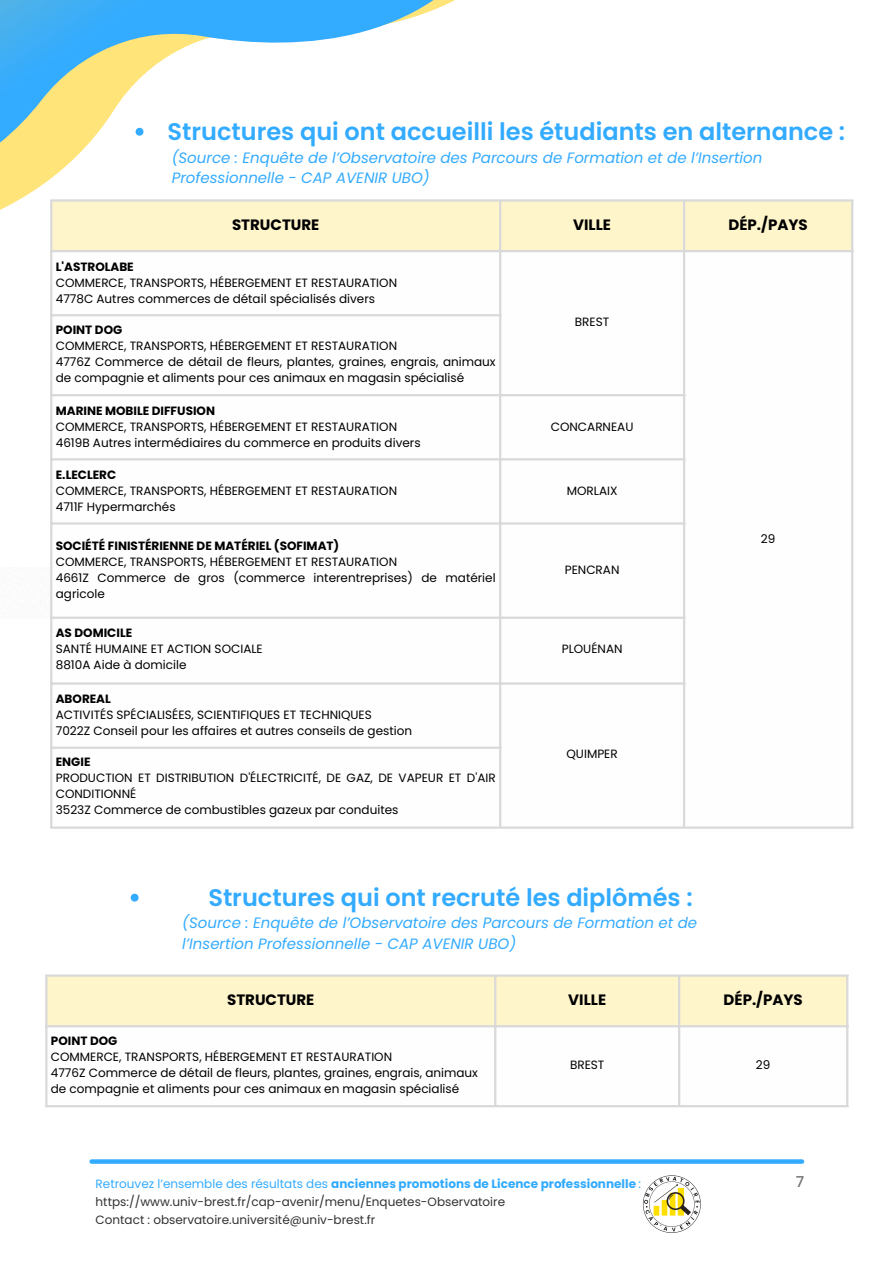
<style>
.page{position:relative;width:894px;height:1264px;background:#fff}
.page>*{position:absolute;margin:0;border:0;box-sizing:border-box;transform-origin:0 0}
.t1{font:600 24px "Poppins";color:#33abff}
.t2{font:italic 15px/20.2px "Poppins";color:#33abff}
.t3{font:700 15px "Poppins";color:#000}
.t4{font:500 15px "Poppins";color:#737373}
.t5{font:12px/16px "Poppins";color:#000}
.t6{font:700 12px "Poppins";color:#000}
.t7{font:12px "Poppins";color:#323232}
.t8{font:700 12px "Poppins";color:#33abff}
.s1{font-weight:400}
</style>
<div class="page">
<svg style="left:0;top:0;width:455px;height:210px"></svg>
<svg style="left:92px;top:1159px;width:709px;height:4px;background:#42b1ff"></svg>
<svg style="left:135px;top:128px;width:8px;height:8px"></svg>
<div style="left:52px;top:201px;width:798px;height:49px;background:#fff5cb"></div>
<svg style="left:52px;top:252px;width:634px;height:574px"></svg>
<hr style="left:50px;top:201px;width:2px;height:625px;background:#d9d9d9">
<hr style="left:499px;top:201px;width:2px;height:625px;background:#d9d9d9">
<hr style="left:682px;top:201px;width:3px;height:625px;background:#d9d9d9">
<hr style="left:850px;top:201px;width:3px;height:625px;background:#d9d9d9">
<hr style="left:50px;top:199px;width:803px;height:2px;background:#d9d9d9">
<hr style="left:50px;top:250px;width:803px;height:2px;background:#d9d9d9">
<hr style="left:50px;top:314px;width:451px;height:2px;background:#d9d9d9">
<hr style="left:50px;top:394px;width:635px;height:2px;background:#d9d9d9">
<hr style="left:50px;top:458px;width:635px;height:2px;background:#d9d9d9">
<hr style="left:50px;top:522px;width:635px;height:2px;background:#d9d9d9">
<hr style="left:50px;top:616px;width:635px;height:3px;background:#d9d9d9">
<hr style="left:50px;top:682px;width:635px;height:2px;background:#d9d9d9">
<hr style="left:50px;top:746px;width:451px;height:2px;background:#d9d9d9">
<hr style="left:50px;top:826px;width:803px;height:2px;background:#d9d9d9">
<svg style="left:131px;top:893px;width:7px;height:8px"></svg>
<div style="left:47px;top:976px;width:798px;height:49px;background:#fff5cb"></div>
<svg style="left:47px;top:1027px;width:798px;height:78px"></svg>
<hr style="left:45px;top:976px;width:2px;height:129px;background:#d9d9d9">
<hr style="left:494px;top:976px;width:2px;height:129px;background:#d9d9d9">
<hr style="left:677px;top:976px;width:3px;height:129px;background:#d9d9d9">
<hr style="left:845px;top:976px;width:3px;height:129px;background:#d9d9d9">
<hr style="left:45px;top:974px;width:803px;height:2px;background:#d9d9d9">
<hr style="left:45px;top:1025px;width:803px;height:2px;background:#d9d9d9">
<hr style="left:45px;top:1105px;width:803px;height:2px;background:#d9d9d9">
<img style="left:642px;top:1175px;width:59px;height:58px">
<p class="t1" style="left:167px;top:115px;width:679px">Structures qui ont accueilli les étudiants en alternance :</p>
<p class="t2" style="left:172px;top:147px;width:592px">(Source : Enquête de l’Observatoire des Parcours de Formation et de l’Insertion<br>Professionnelle - CAP AVENIR UBO)</p>
<p class="t3" style="left:232px;top:214px;width:89px">STRUCTURE</p>
<h2 class="t3" style="left:573px;top:214px;width:39px">VILLE</h2>
<p class="t3" style="left:728px;top:214px;width:81px">DÉP./PAYS</p>
<p class="t6" style="left:56px;top:258px;width:79px">L'ASTROLABE</p>
<p class="t5" style="left:56px;top:274px;width:343px">COMMERCE, TRANSPORTS, HÉBERGEMENT ET RESTAURATION</p>
<p class="t5" style="left:56px;top:290px;width:321px">4778C Autres commerces de détail spécialisés divers</p>
<p class="t6" style="left:56px;top:321px;width:68px">POINT DOG</p>
<p class="t5" style="left:56px;top:337px;width:343px">COMMERCE, TRANSPORTS, HÉBERGEMENT ET RESTAURATION</p>
<p class="t5" style="left:56px;top:353px;width:441px">4776Z Commerce de détail de fleurs, plantes, graines, engrais, animaux de compagnie et aliments pour ces animaux en magasin spécialisé</p>
<p class="t6" style="left:56px;top:402px;width:161px">MARINE MOBILE DIFFUSION</p>
<p class="t5" style="left:56px;top:418px;width:343px">COMMERCE, TRANSPORTS, HÉBERGEMENT ET RESTAURATION</p>
<p class="t5" style="left:56px;top:434px;width:366px">4619B Autres intermédiaires du commerce en produits divers</p>
<p class="t6" style="left:56px;top:466px;width:62px">E.LECLERC</p>
<p class="t5" style="left:56px;top:482px;width:343px">COMMERCE, TRANSPORTS, HÉBERGEMENT ET RESTAURATION</p>
<p class="t5" style="left:56px;top:498px;width:121px">4711F Hypermarchés</p>
<p class="t6" style="left:56px;top:537px;width:285px">SOCIÉTÉ FINISTÉRIENNE DE MATÉRIEL (SOFIMAT)</p>
<p class="t5" style="left:56px;top:554px;width:343px">COMMERCE, TRANSPORTS, HÉBERGEMENT ET RESTAURATION</p>
<p class="t5" style="left:56px;top:570px;width:441px">4661Z Commerce de gros (commerce interentreprises) de matériel agricole</p>
<p class="t6" style="left:56px;top:624px;width:78px">AS DOMICILE</p>
<p class="t5" style="left:56px;top:641px;width:208px">SANTÉ HUMAINE ET ACTION SOCIALE</p>
<p class="t5" style="left:56px;top:657px;width:132px">8810A Aide à domicile</p>
<p class="t6" style="left:56px;top:690px;width:57px">ABOREAL</p>
<p class="t5" style="left:56px;top:706px;width:317px">ACTIVITÉS SPÉCIALISÉES, SCIENTIFIQUES ET TECHNIQUES</p>
<p class="t5" style="left:56px;top:722px;width:358px">7022Z Conseil pour les affaires et autres conseils de gestion</p>
<p class="t6" style="left:56px;top:753px;width:36px">ENGIE</p>
<p class="t5" style="left:56px;top:770px;width:441px">PRODUCTION ET DISTRIBUTION D'ÉLECTRICITÉ, DE GAZ, DE VAPEUR ET D'AIR<br>CONDITIONNÉ</p>
<p class="t5" style="left:56px;top:802px;width:344px">3523Z Commerce de combustibles gazeux par conduites</p>
<p class="t5" style="left:574px;top:313px;width:36px">BREST</p>
<p class="t5" style="left:550px;top:418px;width:84px">CONCARNEAU</p>
<p class="t5" style="left:566px;top:482px;width:52px">MORLAIX</p>
<p class="t5" style="left:564px;top:562px;width:56px">PENCRAN</p>
<p class="t5" style="left:561px;top:641px;width:62px">PLOUÉNAN</p>
<p class="t5" style="left:566px;top:745px;width:53px">QUIMPER</p>
<p class="t1" style="left:208px;top:880px;width:485px">Structures qui ont recruté les diplômés :</p>
<p class="t2" style="left:182px;top:913px;width:516px">(Source : Enquête de l’Observatoire des Parcours de Formation et de l’Insertion Professionnelle - CAP AVENIR UBO)</p>
<p class="t5" style="left:760px;top:530px;width:16px">29</p>
<p class="t3" style="left:227px;top:989px;width:89px">STRUCTURE</p>
<h2 class="t3" style="left:568px;top:989px;width:39px">VILLE</h2>
<p class="t3" style="left:723px;top:989px;width:81px">DÉP./PAYS</p>
<p class="t6" style="left:51px;top:1032px;width:68px">POINT DOG</p>
<p class="t5" style="left:51px;top:1048px;width:343px">COMMERCE, TRANSPORTS, HÉBERGEMENT ET RESTAURATION</p>
<p class="t5" style="left:51px;top:1064px;width:428px">4776Z Commerce de détail de fleurs, plantes, graines, engrais, animaux de compagnie et aliments pour ces animaux en magasin spécialisé</p>
<p class="t5" style="left:570px;top:1056px;width:36px">BREST</p>
<p class="t5" style="left:755px;top:1056px;width:16px">29</p>
<p class="t8" style="left:96px;top:1174px;width:547px"><span class="s1">Retrouvez l’ensemble des résultats des</span> anciennes promotions de Licence professionnelle <span class="s1">:</span></p>
<p class="t7" style="left:96px;top:1192px;width:411px">https://www.univ-brest.fr/cap-avenir/menu/Enquetes-Observatoire</p>
<p class="t7" style="left:96px;top:1210px;width:281px">Contact : observatoire.université@univ-brest.fr</p>
<p class="t4" style="left:795px;top:1171px;width:10px">7</p>
</div>
